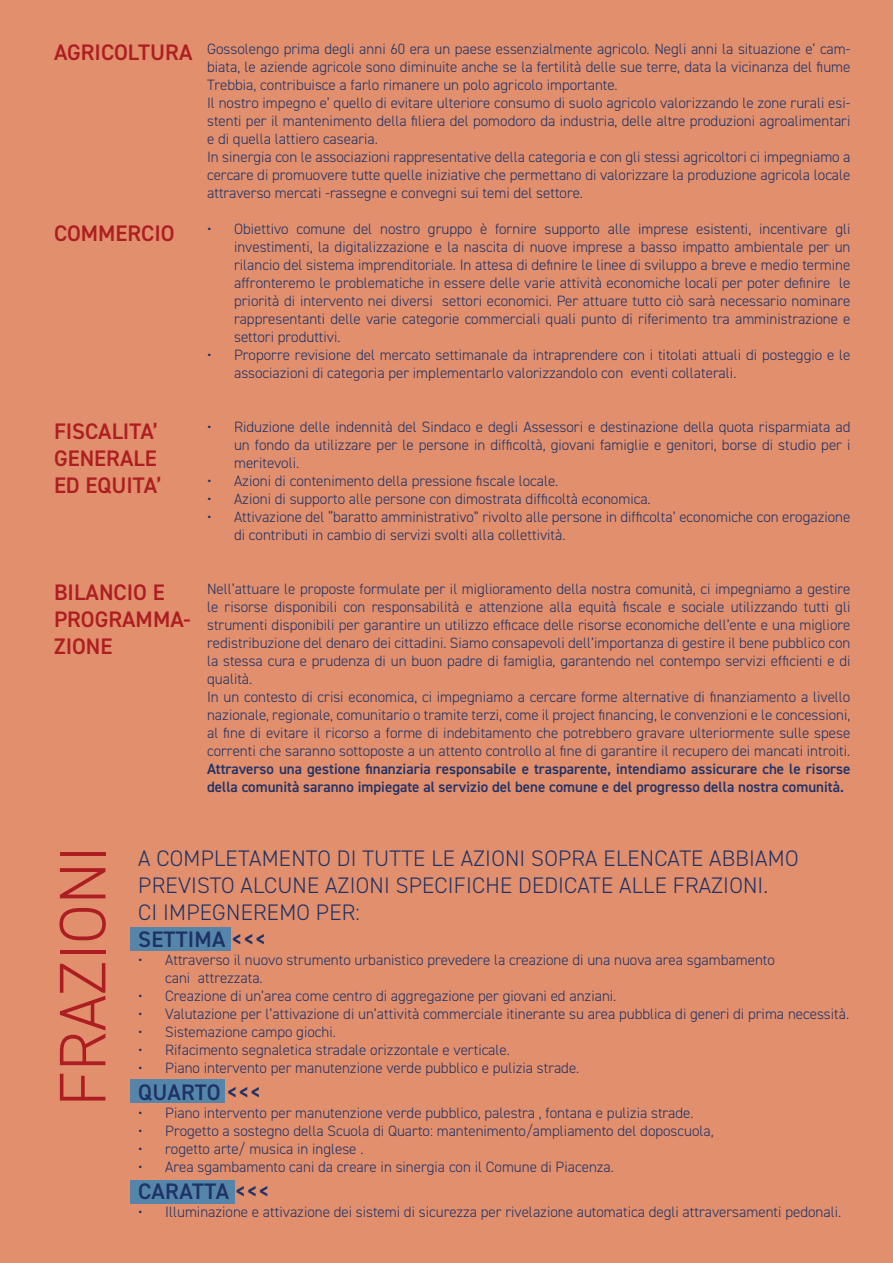
<style>
.page{position:relative;width:893px;height:1263px;background:#e18f6c}
.page>*{position:absolute;margin:0;border:0;box-sizing:border-box;transform-origin:0 0}
.t1{font:300 66px "DIN2014";color:#ad1e22}
.t2{font:300 22.5px/27px "DIN2014";letter-spacing:.01em;color:#1f3267}
.t3{font:600 22.5px/27px "DIN2014";color:#ad1e22}
.t4{font:600 22.5px "DIN2014";letter-spacing:.01em;color:#1f3267}
.t5{font:300 15px/18px "DIN2014";color:#1f3267;text-align:justify}
.s1{font-weight:600}
</style>
<div class="page">
<div style="left:130px;top:927px;width:101px;height:24px;background:#5586a9"></div>
<div style="left:130px;top:1079px;width:94px;height:24px;background:#5586a9"></div>
<div style="left:130px;top:1179px;width:104px;height:24px;background:#5586a9"></div>
<p class="t3" style="left:54px;top:38px;width:140px">AGRICOLTURA</p>
<p class="t3" style="left:54px;top:219px;width:122px">COMMERCIO</p>
<p class="t5" style="left:207px;top:40px;width:645px">Gossolengo prima degli anni 60 era un paese essenzialmente agricolo. Negli anni la situazione e’ cam&shy;biata, le aziende agricole sono diminuite anche se la fertilità delle sue terre, data la vicinanza del fiume Trebbia, contribuisce a farlo rimanere un polo agricolo importante.</p>
<p class="t5" style="left:207px;top:94px;width:645px">Il nostro impegno e’ quello di evitare ulteriore consumo di suolo agricolo valorizzando le zone rurali esi&shy;stenti per il mantenimento della filiera del pomodoro da industria, delle altre produzioni agroalimentari e di quella lattiero casearia.</p>
<p class="t5" style="left:207px;top:148px;width:645px">In sinergia con le associazioni rappresentative della categoria e con gli stessi agricoltori ci impegniamo a cercare di promuovere tutte quelle iniziative che permettano di valorizzare la produzione agricola locale attraverso mercati -rassegne e convegni sui temi del settore.</p>
<p class="t5" style="left:234px;top:220px;width:618px;text-indent:-27px">• Obiettivo comune del nostro gruppo è fornire supporto alle imprese esistenti, incentivare gli investimenti, la digitalizzazione e la nascita di nuove imprese a basso impatto ambientale per un rilancio del sistema imprenditoriale. In attesa di definire le linee di sviluppo a breve e medio termine affronteremo le problematiche in essere delle varie attività economiche locali per poter definire le priorità di intervento nei diversi settori economici. Per attuare tutto ciò sarà necessario nominare rappresentanti delle varie categorie commerciali quali punto di riferimento tra amministrazione e settori produttivi.</p>
<p class="t5" style="left:234px;top:346px;width:618px;text-indent:-27px">• Proporre revisione del mercato settimanale da intraprendere con i titolati attuali di posteggio e le associazioni di categoria per implementarlo valorizzandolo con eventi collaterali.</p>
<p class="t3" style="left:54px;top:417px;width:106px">FISCALITA’</p>
<p class="t3" style="left:54px;top:444px;width:104px">GENERALE</p>
<p class="t3" style="left:54px;top:471px;width:109px">ED EQUITA’</p>
<p class="t5" style="left:234px;top:418px;width:618px;text-indent:-27px">• Riduzione delle indennità del Sindaco e degli Assessori e destinazione della quota risparmiata ad un fondo da utilizzare per le persone in difficoltà, giovani famiglie e genitori, borse di studio per i meritevoli.</p>
<p class="t5" style="left:207px;top:472px;width:353px">• Azioni di contenimento della pressione fiscale locale.</p>
<p class="t5" style="left:207px;top:490px;width:445px">• Azioni di supporto alle persone con dimostrata difficoltà economica.</p>
<p class="t5" style="left:234px;top:508px;width:618px;text-indent:-27px">• Attivazione del “baratto amministrativo” rivolto alle persone in difficolta’ economiche con erogazione di contributi in cambio di servizi svolti alla collettività.</p>
<p class="t3" style="left:54px;top:578px;width:112px">BILANCIO E</p>
<p class="t3" style="left:54px;top:605px;width:138px">PROGRAMMA-<br>ZIONE</p>
<p class="t5" style="left:207px;top:580px;width:645px">Nell’attuare le proposte formulate per il miglioramento della nostra comunità, ci impegniamo a gestire le risorse disponibili con responsabilità e attenzione alla equità fiscale e sociale utilizzando tutti gli strumenti disponibili per garantire un utilizzo efficace delle risorse economiche dell’ente e una migliore redistribuzione del denaro dei cittadini. Siamo consapevoli dell’importanza di gestire il bene pubblico con la stessa cura e prudenza di un buon padre di famiglia, garantendo nel contempo servizi efficienti e di qualità.</p>
<p class="t5" style="left:207px;top:688px;width:645px">In un contesto di crisi economica, ci impegniamo a cercare forme alternative di finanziamento a livello nazionale, regionale, comunitario o tramite terzi, come il project financing, le convenzioni e le concessioni, al fine di evitare il ricorso a forme di indebitamento che potrebbero gravare ulteriormente sulle spese correnti che saranno sottoposte a un attento controllo al fine di garantire il recupero dei mancati introiti.<br><span class="s1">Attraverso una gestione finanziaria responsabile e trasparente, intendiamo assicurare che le risorse della comunità saranno impiegate al servizio del bene comune e del progresso della nostra comunità.</span></p>
<p class="t1" style="left:43px;top:1106px;width:263px;rotate:-90deg">FRAZIONI</p>
<p class="t2" style="left:138px;top:845px;width:662px">A COMPLETAMENTO DI TUTTE LE AZIONI SOPRA ELENCATE ABBIAMO<br>PREVISTO ALCUNE AZIONI SPECIFICHE DEDICATE ALLE FRAZIONI.</p>
<p class="t2" style="left:138px;top:899px;width:223px">CI IMPEGNEREMO PER:</p>
<p class="t4" style="left:138px;top:924px;width:130px">SETTIMA &lt;&lt;&lt;</p>
<p class="t5" style="left:165px;top:951px;width:611px;text-indent:-27px">• Attraverso il nuovo strumento urbanistico prevedere la creazione di una nuova area sgambamento cani attrezzata.</p>
<p class="t5" style="left:138px;top:987px;width:480px">• Creazione di un’area come centro di aggregazione per giovani ed anziani.</p>
<p class="t5" style="left:138px;top:1005px;width:712px">• Valutazione per l’attivazione di un’attività commerciale itinerante su area pubblica di generi di prima necessità.</p>
<p class="t5" style="left:138px;top:1023px;width:199px">• Sistemazione campo giochi.</p>
<p class="t5" style="left:138px;top:1041px;width:373px">• Rifacimento segnaletica stradale orizzontale e verticale.</p>
<p class="t5" style="left:138px;top:1059px;width:443px">• Piano intervento per manutenzione verde pubblico e pulizia strade.</p>
<p class="t4" style="left:138px;top:1077px;width:125px">QUARTO &lt;&lt;&lt;</p>
<p class="t5" style="left:138px;top:1104px;width:557px">• Piano intervento per manutenzione verde pubblico, palestra , fontana e pulizia strade.</p>
<p class="t5" style="left:138px;top:1122px;width:577px">• Progetto a sostegno della Scuola di Quarto: mantenimento/ampliamento del doposcuola,</p>
<p class="t5" style="left:138px;top:1140px;width:227px">• rogetto arte/ musica in inglese .</p>
<p class="t5" style="left:138px;top:1158px;width:477px">• Area sgambamento cani da creare in sinergia con il Comune di Piacenza.</p>
<p class="t4" style="left:138px;top:1176px;width:133px">CARATTA &lt;&lt;&lt;</p>
<p class="t5" style="left:138px;top:1203px;width:705px">• Illuminazione e attivazione dei sistemi di sicurezza per rivelazione automatica degli attraversamenti pedonali.</p>
</div>
